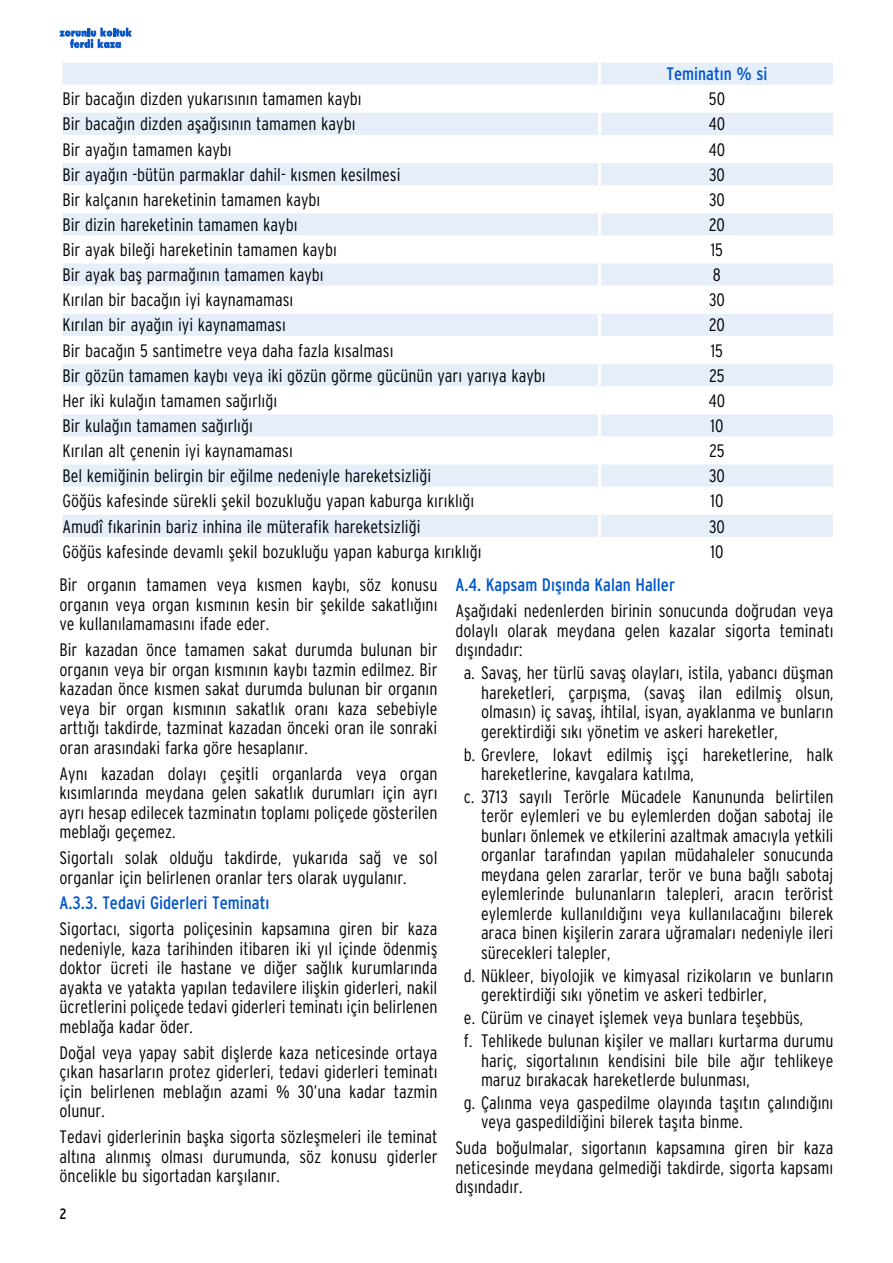
<style>
.page{position:relative;width:893px;height:1263px;background:#fff}
.page>*{position:absolute;margin:0;border:0;box-sizing:border-box;transform-origin:0 0}
.t1{font:300 condensed 18px/19.5px "Interstate";color:#000;text-align:justify}
.t2{font:condensed 18px "Interstate";color:#0055cd}
.t3{font:condensed 15px "Interstate";color:#000}
</style>
<div class="page">
<svg style="left:60px;top:28px;width:72px;height:20px"></svg>
<svg style="left:63px;top:63px;width:770px;height:474px;fill:#e6eefa"></svg>
<hr style="left:598px;top:63px;width:3px;height:22px;background:#fff">
<hr style="left:60px;top:85px;width:540px;height:3px;background:#fff">
<hr style="left:600px;top:85px;width:236px;height:3px;background:#fff">
<hr style="left:598px;top:88px;width:3px;height:22px;background:#fff">
<hr style="left:60px;top:110px;width:540px;height:3px;background:#fff">
<hr style="left:600px;top:110px;width:236px;height:3px;background:#fff">
<hr style="left:598px;top:113px;width:3px;height:22px;background:#fff">
<hr style="left:60px;top:135px;width:540px;height:3px;background:#fff">
<hr style="left:600px;top:135px;width:236px;height:3px;background:#fff">
<hr style="left:598px;top:138px;width:3px;height:22px;background:#fff">
<hr style="left:60px;top:160px;width:540px;height:3px;background:#fff">
<hr style="left:600px;top:160px;width:236px;height:3px;background:#fff">
<hr style="left:598px;top:163px;width:3px;height:22px;background:#fff">
<hr style="left:60px;top:185px;width:540px;height:3px;background:#fff">
<hr style="left:600px;top:185px;width:236px;height:3px;background:#fff">
<hr style="left:598px;top:188px;width:3px;height:22px;background:#fff">
<hr style="left:60px;top:210px;width:540px;height:3px;background:#fff">
<hr style="left:600px;top:210px;width:236px;height:3px;background:#fff">
<hr style="left:598px;top:213px;width:3px;height:22px;background:#fff">
<hr style="left:60px;top:235px;width:540px;height:3px;background:#fff">
<hr style="left:600px;top:235px;width:236px;height:3px;background:#fff">
<hr style="left:598px;top:238px;width:3px;height:23px;background:#fff">
<hr style="left:60px;top:261px;width:540px;height:3px;background:#fff">
<hr style="left:600px;top:261px;width:236px;height:3px;background:#fff">
<hr style="left:598px;top:264px;width:3px;height:22px;background:#fff">
<hr style="left:60px;top:286px;width:540px;height:3px;background:#fff">
<hr style="left:600px;top:286px;width:236px;height:3px;background:#fff">
<hr style="left:598px;top:289px;width:3px;height:22px;background:#fff">
<hr style="left:60px;top:311px;width:540px;height:3px;background:#fff">
<hr style="left:600px;top:311px;width:236px;height:3px;background:#fff">
<hr style="left:598px;top:314px;width:3px;height:22px;background:#fff">
<hr style="left:60px;top:336px;width:540px;height:3px;background:#fff">
<hr style="left:600px;top:336px;width:236px;height:3px;background:#fff">
<hr style="left:598px;top:339px;width:3px;height:22px;background:#fff">
<hr style="left:60px;top:361px;width:540px;height:3px;background:#fff">
<hr style="left:600px;top:361px;width:236px;height:3px;background:#fff">
<hr style="left:598px;top:364px;width:3px;height:22px;background:#fff">
<hr style="left:60px;top:386px;width:540px;height:3px;background:#fff">
<hr style="left:600px;top:386px;width:236px;height:3px;background:#fff">
<hr style="left:598px;top:389px;width:3px;height:22px;background:#fff">
<hr style="left:60px;top:411px;width:540px;height:3px;background:#fff">
<hr style="left:600px;top:411px;width:236px;height:3px;background:#fff">
<hr style="left:598px;top:414px;width:3px;height:22px;background:#fff">
<hr style="left:60px;top:436px;width:540px;height:3px;background:#fff">
<hr style="left:600px;top:436px;width:236px;height:3px;background:#fff">
<hr style="left:598px;top:439px;width:3px;height:22px;background:#fff">
<hr style="left:60px;top:461px;width:540px;height:3px;background:#fff">
<hr style="left:600px;top:461px;width:236px;height:3px;background:#fff">
<hr style="left:598px;top:464px;width:3px;height:23px;background:#fff">
<hr style="left:60px;top:487px;width:540px;height:3px;background:#fff">
<hr style="left:600px;top:487px;width:236px;height:3px;background:#fff">
<hr style="left:598px;top:490px;width:3px;height:22px;background:#fff">
<hr style="left:60px;top:512px;width:540px;height:3px;background:#fff">
<hr style="left:600px;top:512px;width:236px;height:3px;background:#fff">
<hr style="left:598px;top:515px;width:3px;height:22px;background:#fff">
<p class="t2" style="left:666px;top:64px;width:102px">Teminatın % si</p>
<p class="t1" style="left:63px;top:89px;width:301px">Bir bacağın dizden yukarısının tamamen kaybı</p>
<p class="t1" style="left:709px;top:89px;width:18px">50</p>
<p class="t1" style="left:63px;top:114px;width:294px">Bir bacağın dizden aşağısının tamamen kaybı</p>
<p class="t1" style="left:709px;top:114px;width:18px">40</p>
<p class="t1" style="left:63px;top:139px;width:171px">Bir ayağın tamamen kaybı</p>
<p class="t1" style="left:709px;top:139px;width:18px">40</p>
<p class="t1" style="left:63px;top:164px;width:339px">Bir ayağın -bütün parmaklar dahil- kısmen kesilmesi</p>
<p class="t1" style="left:709px;top:164px;width:17px">30</p>
<p class="t1" style="left:63px;top:190px;width:259px">Bir kalçanın hareketinin tamamen kaybı</p>
<p class="t1" style="left:709px;top:190px;width:17px">30</p>
<p class="t1" style="left:63px;top:215px;width:237px">Bir dizin hareketinin tamamen kaybı</p>
<p class="t1" style="left:709px;top:215px;width:17px">20</p>
<p class="t1" style="left:63px;top:240px;width:276px">Bir ayak bileği hareketinin tamamen kaybı</p>
<p class="t1" style="left:711px;top:240px;width:14px">15</p>
<p class="t1" style="left:63px;top:265px;width:263px">Bir ayak baş parmağının tamamen kaybı</p>
<p class="t1" style="left:713px;top:265px;width:10px">8</p>
<p class="t1" style="left:63px;top:290px;width:232px">Kırılan bir bacağın iyi kaynamaması</p>
<p class="t1" style="left:709px;top:290px;width:17px">30</p>
<p class="t1" style="left:63px;top:315px;width:225px">Kırılan bir ayağın iyi kaynamaması</p>
<p class="t1" style="left:709px;top:315px;width:17px">20</p>
<p class="t1" style="left:63px;top:340px;width:332px">Bir bacağın 5 santimetre veya daha fazla kısalması</p>
<p class="t1" style="left:711px;top:340px;width:14px">15</p>
<p class="t1" style="left:63px;top:365px;width:485px">Bir gözün tamamen kaybı veya iki gözün görme gücünün yarı yarıya kaybı</p>
<p class="t1" style="left:709px;top:365px;width:17px">25</p>
<p class="t1" style="left:63px;top:391px;width:216px">Her iki kulağın tamamen sağırlığı</p>
<p class="t1" style="left:709px;top:391px;width:18px">40</p>
<p class="t1" style="left:63px;top:416px;width:192px">Bir kulağın tamamen sağırlığı</p>
<p class="t1" style="left:710px;top:416px;width:14px">10</p>
<p class="t1" style="left:63px;top:441px;width:232px">Kırılan alt çenenin iyi kaynamaması</p>
<p class="t1" style="left:709px;top:441px;width:17px">25</p>
<p class="t1" style="left:63px;top:466px;width:370px">Bel kemiğinin belirgin bir eğilme nedeniyle hareketsizliği</p>
<p class="t1" style="left:709px;top:466px;width:17px">30</p>
<p class="t1" style="left:63px;top:491px;width:413px">Göğüs kafesinde sürekli şekil bozukluğu yapan kaburga kırıklığı</p>
<p class="t1" style="left:710px;top:491px;width:14px">10</p>
<p class="t1" style="left:63px;top:516px;width:359px">Amudî fıkarinin bariz inhina ile müterafik hareketsizliği</p>
<p class="t1" style="left:709px;top:516px;width:17px">30</p>
<p class="t1" style="left:63px;top:541px;width:420px">Göğüs kafesinde devamlı şekil bozukluğu yapan kaburga kırıklığı</p>
<p class="t1" style="left:710px;top:541px;width:14px">10</p>
<p class="t1" style="left:60px;top:575px;width:379px">Bir organın tamamen veya kısmen kaybı, söz konusu organın veya organ kısmının kesin bir şekilde sakatlığını ve kullanılamamasını ifade eder.</p>
<p class="t1" style="left:60px;top:640px;width:379px">Bir kazadan önce tamamen sakat durumda bulunan bir organın veya bir organ kısmının kaybı tazmin edilmez. Bir kazadan önce kısmen sakat durumda bulunan bir organın veya bir organ kısmının sakatlık oranı kaza sebebiyle arttığı takdirde, tazminat kazadan önceki oran ile sonraki oran arasındaki farka göre hesaplanır.</p>
<p class="t1" style="left:60px;top:763px;width:379px">Aynı kazadan dolayı çeşitli organlarda veya organ kısımlarında meydana gelen sakatlık durumları için ayrı ayrı hesap edilecek tazminatın toplamı poliçede gösterilen meblağı geçemez.</p>
<p class="t1" style="left:60px;top:848px;width:379px">Sigortalı solak olduğu takdirde, yukarıda sağ ve sol organlar için belirlenen oranlar ters olarak uygulanır.</p>
<p class="t2" style="left:60px;top:893px;width:211px">A.3.3. Tedavi Giderleri Teminatı</p>
<p class="t1" style="left:60px;top:919px;width:379px">Sigortacı, sigorta poliçesinin kapsamına giren bir kaza nedeniyle, kaza tarihinden itibaren iki yıl içinde ödenmiş doktor ücreti ile hastane ve diğer sağlık kurumlarında ayakta ve yatakta yapılan tedavilere ilişkin giderleri, nakil ücretlerini poliçede tedavi giderleri teminatı için belirlenen meblağa kadar öder.</p>
<p class="t1" style="left:60px;top:1042px;width:379px">Doğal veya yapay sabit dişlerde kaza neticesinde ortaya çıkan hasarların protez giderleri, tedavi giderleri teminatı için belirlenen meblağın azami % 30’una kadar tazmin olunur.</p>
<p class="t1" style="left:60px;top:1127px;width:379px">Tedavi giderlerinin başka sigorta sözleşmeleri ile teminat altına alınmış olması durumunda, söz konusu giderler öncelikle bu sigortadan karşılanır.</p>
<p class="t3" style="left:60px;top:1205px;width:9px">2</p>
<p class="t2" style="left:455px;top:575px;width:221px">A.4. Kapsam Dışında Kalan Haller</p>
<p class="t1" style="left:455px;top:601px;width:379px">Aşağıdaki nedenlerden birinin sonucunda doğrudan veya dolaylı olarak meydana gelen kazalar sigorta teminatı dışındadır:</p>
<p class="t1" style="left:481px;top:663px;width:354px;text-indent:-17px">a. Savaş, her türlü savaş olayları, istila, yabancı düşman hareketleri, çarpışma, (savaş ilan edilmiş olsun, olmasın) iç savaş, ihtilal, isyan, ayaklanma ve bunların gerektirdiği sıkı yönetim ve askeri hareketler,</p>
<p class="t1" style="left:481px;top:744px;width:354px;text-indent:-17px">b. Grevlere, lokavt edilmiş işçi hareketlerine, halk hareketlerine, kavgalara katılma,</p>
<p class="t1" style="left:481px;top:787px;width:354px;text-indent:-17px">c. 3713 sayılı Terörle Mücadele Kanununda belirtilen terör eylemleri ve bu eylemlerden doğan sabotaj ile bunları önlemek ve etkilerini azaltmak amacıyla yetkili organlar tarafından yapılan müdahaleler sonucunda meydana gelen zararlar, terör ve buna bağlı sabotaj eylemlerinde bulunanların talepleri, aracın terörist eylemlerde kullanıldığını veya kullanılacağını bilerek araca binen kişilerin zarara uğramaları nedeniyle ileri sürecekleri talepler,</p>
<p class="t1" style="left:481px;top:965px;width:354px;text-indent:-17px">d. Nükleer, biyolojik ve kimyasal rizikoların ve bunların gerektirdiği sıkı yönetim ve askeri tedbirler,</p>
<p class="t1" style="left:464px;top:1006px;width:371px;line-height:23px">e. Cürüm ve cinayet işlemek veya bunlara teşebbüs,<br>f. Tehlikede bulunan kişiler ve malları kurtarma durumu</p>
<p class="t1" style="left:481px;top:1050px;width:354px">hariç, sigortalının kendisini bile bile ağır tehlikeye maruz bırakacak hareketlerde bulunması,</p>
<p class="t1" style="left:481px;top:1093px;width:354px;text-indent:-17px">g. Çalınma veya gaspedilme olayında taşıtın çalındığını veya gaspedildiğini bilerek taşıta binme.</p>
<p class="t1" style="left:455px;top:1138px;width:379px">Suda boğulmalar, sigortanın kapsamına giren bir kaza neticesinde meydana gelmediği takdirde, sigorta kapsamı dışındadır.</p>
</div>
